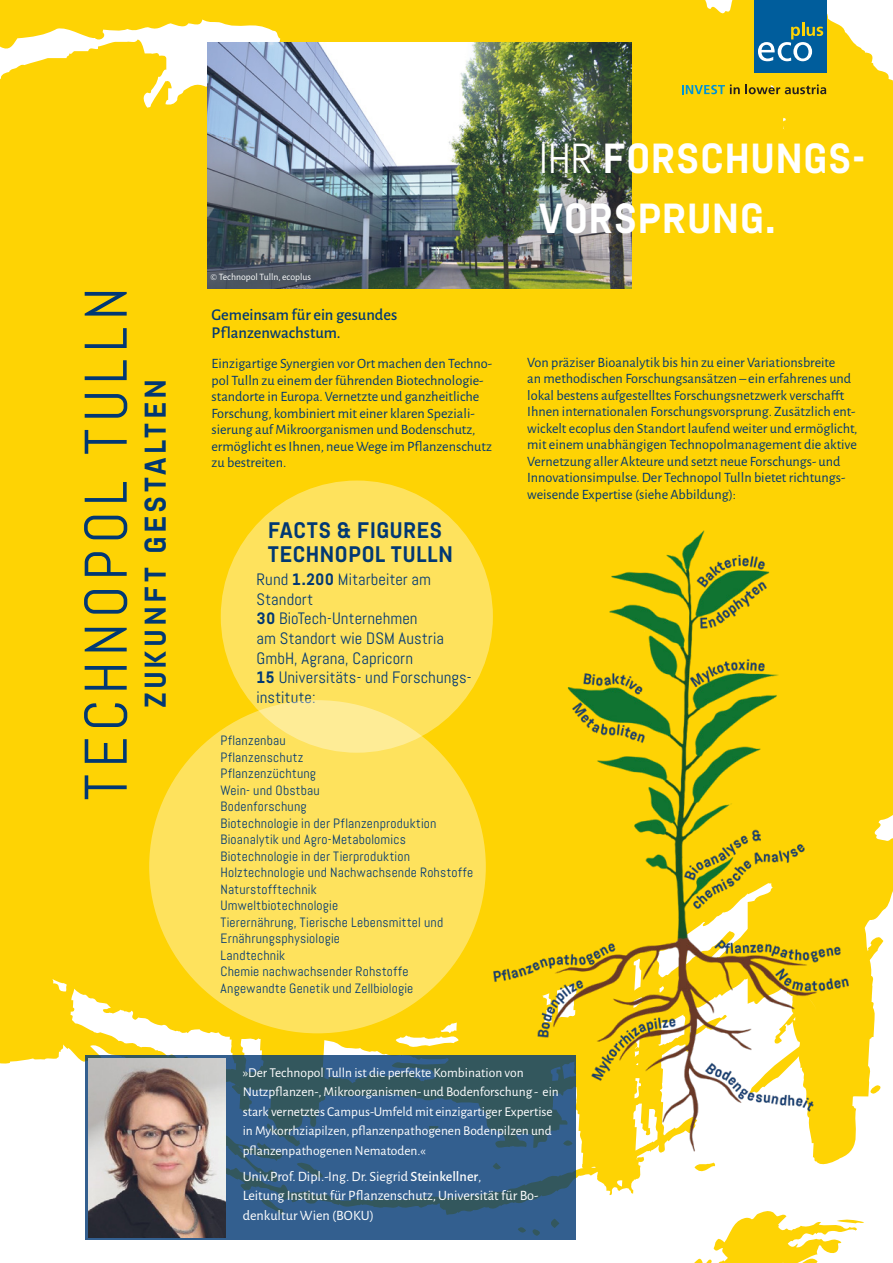
<style>
.page{position:relative;width:893px;height:1263px;background:#fff}
.page>*{position:absolute;margin:0;border:0;box-sizing:border-box;transform-origin:0 0}
.t1{font:60px "Abel Pro";letter-spacing:.095em;color:#013874}
.t2{font:700 42px/60px "Abel Pro";letter-spacing:-.005em;color:#fff}
.t3{font:700 30px "Abel Pro";letter-spacing:.11em;color:#013874}
.t4{font:700 22.5px/24px "Abel Pro";letter-spacing:.01em;color:#013874}
.t5{font:16.5px/19.5px "Abel Pro";color:#013874}
.t6{font:500 16.5px/18px "Alegreya Sans";letter-spacing:-.005em;color:#013874}
.t7{font:14.25px/16.5px "Alegreya Sans";color:#013874}
.t8{font:14.25px/19.5px "Alegreya Sans";color:#fff}
.t9{font:13.5px/16.5px "Abel Pro";letter-spacing:.01em;color:#013874}
.t10{font:13.5px/19.5px "Alegreya Sans";color:#fff}
.t11{font:9.75px "Alegreya Sans";color:#fff}
.s1{font-weight:400}
.s2{font-weight:700}
.s3{font-weight:500}
</style>
<div class="page">
<svg style="left:0;top:0;width:748px;height:129px;background:#fed825"></svg>
<svg style="left:748px;top:0;width:145px;height:129px;fill:#fed304"></svg>
<div style="left:0;top:129px;width:893px;height:935px;background:#fed304"></div>
<svg style="left:28px;top:1014px;width:13px;height:10px"></svg>
<svg style="left:694px;top:1227px;width:163px;height:36px"></svg>
<svg style="left:171px;top:966px;width:10px;height:8px"></svg>
<svg style="left:85px;top:1055px;width:490px;height:185px;background:#335c81"></svg>
<img style="left:207px;top:42px;width:424px;height:246px">
<div style="left:221px;top:480px;width:272px;height:273px;background:#fee25d;border-radius:50%"></div>
<svg style="left:149px;top:700px;width:337px;height:333px;background:#fee261"></svg>
<img style="left:89px;top:1058px;width:137px;height:179px">
<img style="left:398px;top:514px;width:495px;height:713px">
<div style="left:754px;top:0;width:72px;height:72px;background:#005d9c"></div>
<svg style="left:758px;top:22px;width:65px;height:39px"></svg>
<svg style="left:682px;top:84px;width:144px;height:10px"></svg>
<h1 class="t1" style="left:68px;top:800px;width:515px;rotate:-90deg">TECHNOPOL TULLN</h1>
<h3 class="t3" style="left:134px;top:708px;width:331px;rotate:-90deg">ZUKUNFT GESTALTEN</h3>
<h2 class="t2" style="left:539px;top:129px;width:328px"><span class="s1">IHR</span> FORSCHUNGS-<br>VORSPRUNG.</h2>
<p class="t11" style="left:210px;top:270px;width:102px">© Technopol Tulln, ecoplus</p>
<p class="t6" style="left:212px;top:305px;width:187px">Gemeinsam für ein gesundes<br>Pflanzenwachstum.</p>
<p class="t7" style="left:212px;top:355px;width:282px">Einzigartige Synergien vor Ort machen den Techno&shy;pol Tulln zu einem der führenden Biotechnologie&shy;standorte in Europa. Vernetzte und ganzheitliche Forschung, kombiniert mit einer klaren Speziali&shy;sierung auf Mikroorganismen und Bodenschutz, ermöglicht es Ihnen, neue Wege im Pflanzenschutz zu bestreiten.</p>
<p class="t7" style="left:527px;top:353px;width:332px">Von präziser Bioanalytik bis hin zu einer Variationsbreite<br>an methodischen Forschungsansätzen – ein erfahrenes und lokal bestens aufgestelltes Forschungsnetzwerk verschafft Ihnen internationalen Forschungsvorsprung. Zusätzlich ent&shy;wickelt ecoplus den Standort laufend weiter und ermöglicht, mit einem unabhängigen Technopolmanagement die aktive Vernetzung aller Akteure und setzt neue Forschungs- und Innovationsimpulse. Der Technopol Tulln bietet richtungs&shy;weisende Expertise (siehe Abbildung):</p>
<h3 class="t4" style="left:268px;top:518px;width:187px">FACTS &amp; FIGURES<br>TECHNOPOL TULLN</h3>
<p class="t5" style="left:257px;top:570px;width:217px">Rund <span class="s2">1.200</span> Mitarbeiter am<br>Standort<br><span class="s2">30</span> BioTech-Unternehmen<br>am Standort wie DSM Austria<br>GmbH, Agrana, Capricorn<br><span class="s2">15</span> Universitäts- und Forschungs&shy;institute:</p>
<p class="t9" style="left:220px;top:732px;width:254px">Pflanzenbau<br>Pflanzenschutz<br>Pflanzenzüchtung<br>Wein- und Obstbau<br>Bodenforschung<br>Biotechnologie in der Pflanzenproduktion<br>Bioanalytik und Agro-Metabolomics<br>Biotechnologie in der Tierproduktion<br>Holztechnologie und Nachwachsende Rohstoffe<br>Naturstofftechnik<br>Umweltbiotechnologie<br>Tierernährung, Tierische Lebensmittel und<br>Ernährungsphysiologie<br>Landtechnik<br>Chemie nachwachsender Rohstoffe<br>Angewandte Genetik und Zellbiologie</p>
<p class="t10" style="left:243px;top:1062px;width:318px">»Der Technopol Tulln ist die perfekte Kombination von Nutzpflanzen-, Mikroorganismen- und Bodenforschung - ein stark vernetztes Campus-Umfeld mit einzigartiger Expertise in Mykorrhziapilzen, pflanzenpathogenen Bodenpilzen und pflanzenpathogenen Nematoden.«</p>
<p class="t8" style="left:243px;top:1166px;width:297px">Univ.Prof. Dipl.-Ing. Dr. Siegrid <span class="s3">Steinkellner</span>,<br>Leitung Institut für Pflanzenschutz, Universität für Bo&shy;denkultur Wien (BOKU)</p>
</div>
